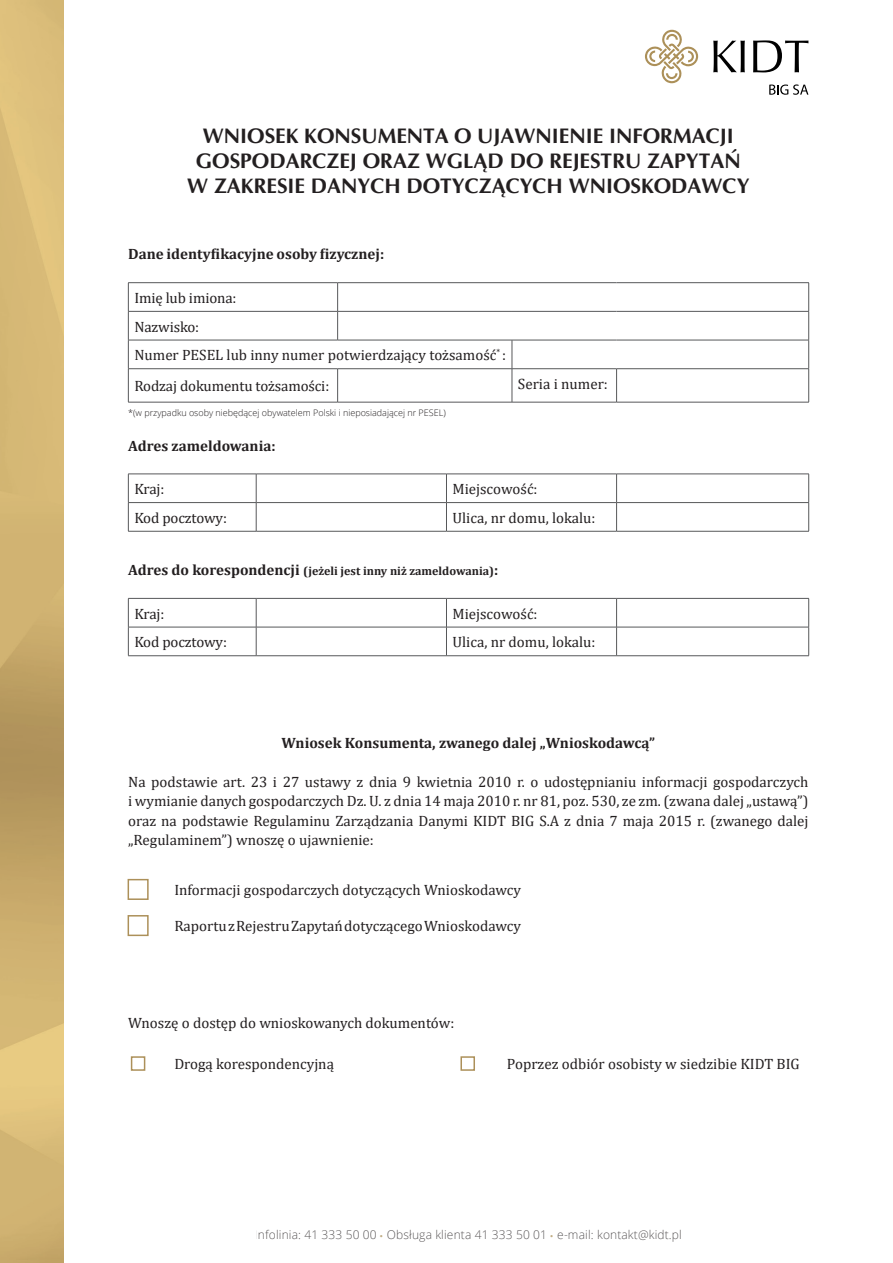
<style>
.page{position:relative;width:893px;height:1263px;background:#fff}
.page>*{position:absolute;margin:0;border:0;box-sizing:border-box;transform-origin:0 0}
.t1{font:700 21px/25.2px "Ottawa";color:#231f20;text-align:center}
.t2{font:15px/19.5px "Cambria";color:#231f20;text-align:justify}
.t3{font:700 15px "Cambria";color:#231f20}
.t4{font:300 12px "Open Sans";letter-spacing:.01em;color:#231f20}
.t5{font:700 12px "Cambria";color:#231f20}
.t6{font:300 9px "Open Sans";color:#231f20}
.s1{font-size:15px}
.s2{font-family:"Swiss 721 BT";font-stretch:expanded;font-size:7.5px;color:#ac9059}
</style>
<div class="page">
<img style="left:0;top:0;width:64px;height:1263px">
<svg style="left:713px;top:41px;width:32px;height:31px"></svg>
<svg style="left:753px;top:40px;width:55px;height:32px"></svg>
<svg style="left:769px;top:84px;width:39px;height:11px"></svg>
<svg style="left:645px;top:30px;width:53px;height:53px"></svg>
<hr style="left:128px;top:282px;width:210px;height:1px;background:#57585a">
<hr style="left:338px;top:282px;width:174px;height:1px;background:#57585a">
<hr style="left:512px;top:282px;width:105px;height:1px;background:#57585a">
<hr style="left:617px;top:282px;width:192px;height:1px;background:#57585a">
<svg style="left:337px;top:283px;width:1px;height:57px"></svg>
<svg style="left:512px;top:341px;width:1px;height:27px"></svg>
<svg style="left:808px;top:283px;width:1px;height:85px"></svg>
<hr style="left:337px;top:369px;width:1px;height:33px;background:#57585a">
<hr style="left:512px;top:369px;width:1px;height:33px;background:#57585a">
<hr style="left:616px;top:369px;width:1px;height:33px;background:#57585a">
<hr style="left:808px;top:369px;width:1px;height:33px;background:#57585a">
<hr style="left:128px;top:311px;width:210px;height:1px;background:#57585a">
<hr style="left:338px;top:311px;width:174px;height:1px;background:#57585a">
<hr style="left:512px;top:311px;width:105px;height:1px;background:#57585a">
<hr style="left:617px;top:311px;width:192px;height:1px;background:#57585a">
<hr style="left:128px;top:340px;width:210px;height:1px;background:#57585a">
<svg style="left:128px;top:283px;width:1px;height:85px"></svg>
<hr style="left:338px;top:340px;width:174px;height:1px;background:#57585a">
<hr style="left:512px;top:340px;width:105px;height:1px;background:#57585a">
<hr style="left:617px;top:340px;width:192px;height:1px;background:#57585a">
<hr style="left:128px;top:368px;width:210px;height:1px;background:#57585a">
<hr style="left:128px;top:369px;width:1px;height:33px;background:#57585a">
<hr style="left:338px;top:368px;width:174px;height:1px;background:#57585a">
<hr style="left:512px;top:368px;width:105px;height:1px;background:#57585a">
<hr style="left:617px;top:368px;width:192px;height:1px;background:#57585a">
<hr style="left:128px;top:402px;width:210px;height:1px;background:#57585a">
<hr style="left:338px;top:402px;width:174px;height:1px;background:#57585a">
<hr style="left:512px;top:402px;width:105px;height:1px;background:#57585a">
<hr style="left:617px;top:402px;width:192px;height:1px;background:#57585a">
<hr style="left:128px;top:474px;width:128px;height:1px;background:#57585a">
<hr style="left:256px;top:474px;width:190px;height:1px;background:#57585a">
<hr style="left:446px;top:474px;width:171px;height:1px;background:#57585a">
<hr style="left:617px;top:474px;width:192px;height:1px;background:#57585a">
<svg style="left:256px;top:474px;width:1px;height:57px"></svg>
<svg style="left:446px;top:475px;width:1px;height:56px"></svg>
<svg style="left:616px;top:474px;width:1px;height:57px"></svg>
<svg style="left:808px;top:474px;width:1px;height:57px"></svg>
<hr style="left:128px;top:502px;width:128px;height:1px;background:#57585a">
<svg style="left:128px;top:474px;width:1px;height:57px"></svg>
<hr style="left:256px;top:502px;width:190px;height:1px;background:#57585a">
<hr style="left:446px;top:502px;width:171px;height:1px;background:#57585a">
<hr style="left:617px;top:502px;width:192px;height:1px;background:#57585a">
<hr style="left:128px;top:531px;width:128px;height:1px;background:#57585a">
<hr style="left:256px;top:531px;width:190px;height:1px;background:#57585a">
<hr style="left:446px;top:531px;width:171px;height:1px;background:#57585a">
<hr style="left:617px;top:531px;width:192px;height:1px;background:#57585a">
<hr style="left:128px;top:598px;width:128px;height:1px;background:#57585a">
<hr style="left:256px;top:598px;width:190px;height:1px;background:#57585a">
<hr style="left:446px;top:598px;width:171px;height:1px;background:#57585a">
<hr style="left:617px;top:598px;width:192px;height:1px;background:#57585a">
<svg style="left:256px;top:599px;width:1px;height:56px"></svg>
<svg style="left:446px;top:599px;width:1px;height:56px"></svg>
<svg style="left:616px;top:599px;width:1px;height:56px"></svg>
<svg style="left:808px;top:599px;width:1px;height:56px"></svg>
<hr style="left:128px;top:627px;width:128px;height:1px;background:#57585a">
<svg style="left:128px;top:599px;width:1px;height:56px"></svg>
<hr style="left:256px;top:627px;width:190px;height:1px;background:#57585a">
<hr style="left:446px;top:627px;width:171px;height:1px;background:#57585a">
<hr style="left:617px;top:627px;width:192px;height:1px;background:#57585a">
<hr style="left:128px;top:655px;width:128px;height:1px;background:#57585a">
<hr style="left:256px;top:655px;width:190px;height:1px;background:#57585a">
<hr style="left:446px;top:655px;width:171px;height:1px;background:#57585a">
<hr style="left:617px;top:655px;width:192px;height:1px;background:#57585a">
<div style="left:128px;top:879px;width:21px;height:21px;border:2px solid #ac9059"></div>
<div style="left:128px;top:915px;width:21px;height:21px;border:2px solid #ac9059"></div>
<div style="left:460px;top:1056px;width:15px;height:15px;background:#fff;border:2px solid #ac9059"></div>
<div style="left:131px;top:1056px;width:14px;height:15px;background:#fff;border:2px solid #ac9059"></div>
<p class="t1" style="left:187px;top:123px;width:564px">WNIOSEK KONSUMENTA O UJAWNIENIE INFORMACJI<br>GOSPODARCZEJ ORAZ WGLĄD DO REJESTRU ZAPYTAŃ<br>W ZAKRESIE DANYCH DOTYCZĄCYCH WNIOSKODAWCY</p>
<p class="t3" style="left:128px;top:244px;width:258px">Dane identyfikacyjne osoby fizycznej:</p>
<p class="t2" style="left:134px;top:288px;width:104px">Imię lub imiona:</p>
<p class="t2" style="left:134px;top:317px;width:66px">Nazwisko:</p>
<p class="t2" style="left:134px;top:345px;width:373px">Numer PESEL lub inny numer potwierdzający tożsamość<sup>*</sup> :</p>
<p class="t2" style="left:134px;top:376px;width:196px">Rodzaj dokumentu tożsamości:</p>
<p class="t2" style="left:518px;top:374px;width:91px">Seria i numer:</p>
<p class="t6" style="left:128px;top:406px;width:319px">*(w przypadku osoby niebędącej obywatelem Polski i nieposiadającej nr PESEL)</p>
<p class="t3" style="left:128px;top:435px;width:149px">Adres zameldowania:</p>
<p class="t2" style="left:134px;top:479px;width:32px">Kraj:</p>
<p class="t2" style="left:452px;top:479px;width:87px">Miejscowość:</p>
<p class="t2" style="left:134px;top:508px;width:94px">Kod pocztowy:</p>
<p class="t2" style="left:452px;top:508px;width:144px">Ulica, nr domu, lokalu:</p>
<p class="t5" style="left:128px;top:562px;width:372px"><span class="s1">Adres do korespondencji</span> (jeżeli jest inny niż zameldowania)<span class="s1">:</span></p>
<p class="t2" style="left:134px;top:604px;width:32px">Kraj:</p>
<p class="t2" style="left:452px;top:604px;width:87px">Miejscowość:</p>
<p class="t2" style="left:134px;top:632px;width:94px">Kod pocztowy:</p>
<p class="t2" style="left:452px;top:632px;width:144px">Ulica, nr domu, lokalu:</p>
<p class="t3" style="left:282px;top:732px;width:375px">Wniosek Konsumenta, zwanego dalej „Wnioskodawcą”</p>
<p class="t2" style="left:128px;top:772px;width:682px">Na podstawie art. 23 i 27 ustawy z dnia 9 kwietnia 2010 r. o udostępnianiu informacji gospodarczych i wymianie danych gospodarczych Dz. U. z dnia 14 maja 2010 r. nr 81, poz. 530, ze zm. (zwana dalej „ustawą”) oraz na podstawie Regulaminu Zarządzania Danymi KIDT BIG S.A z dnia 7 maja 2015 r. (zwanego dalej „Regulaminem”) wnoszę o ujawnienie:</p>
<p class="t2" style="left:174px;top:880px;width:348px">Informacji gospodarczych dotyczących Wnioskodawcy</p>
<p class="t2" style="left:174px;top:916px;width:348px">Raportu z Rejestru Zapytań dotyczącego Wnioskodawcy</p>
<p class="t2" style="left:128px;top:1013px;width:328px">Wnoszę o dostęp do wnioskowanych dokumentów:</p>
<p class="t2" style="left:174px;top:1054px;width:161px">Drogą korespondencyjną</p>
<p class="t2" style="left:507px;top:1054px;width:294px">Poprzez odbiór osobisty w siedzibie KIDT BIG</p>
<p class="t4" style="left:255px;top:1226px;width:429px">Infolinia: 41 333 50 00 <span class="s2">•</span> Obsługa klienta 41 333 50 01 <span class="s2">•</span> e-mail: kontakt@kidt.pl</p>
</div>
